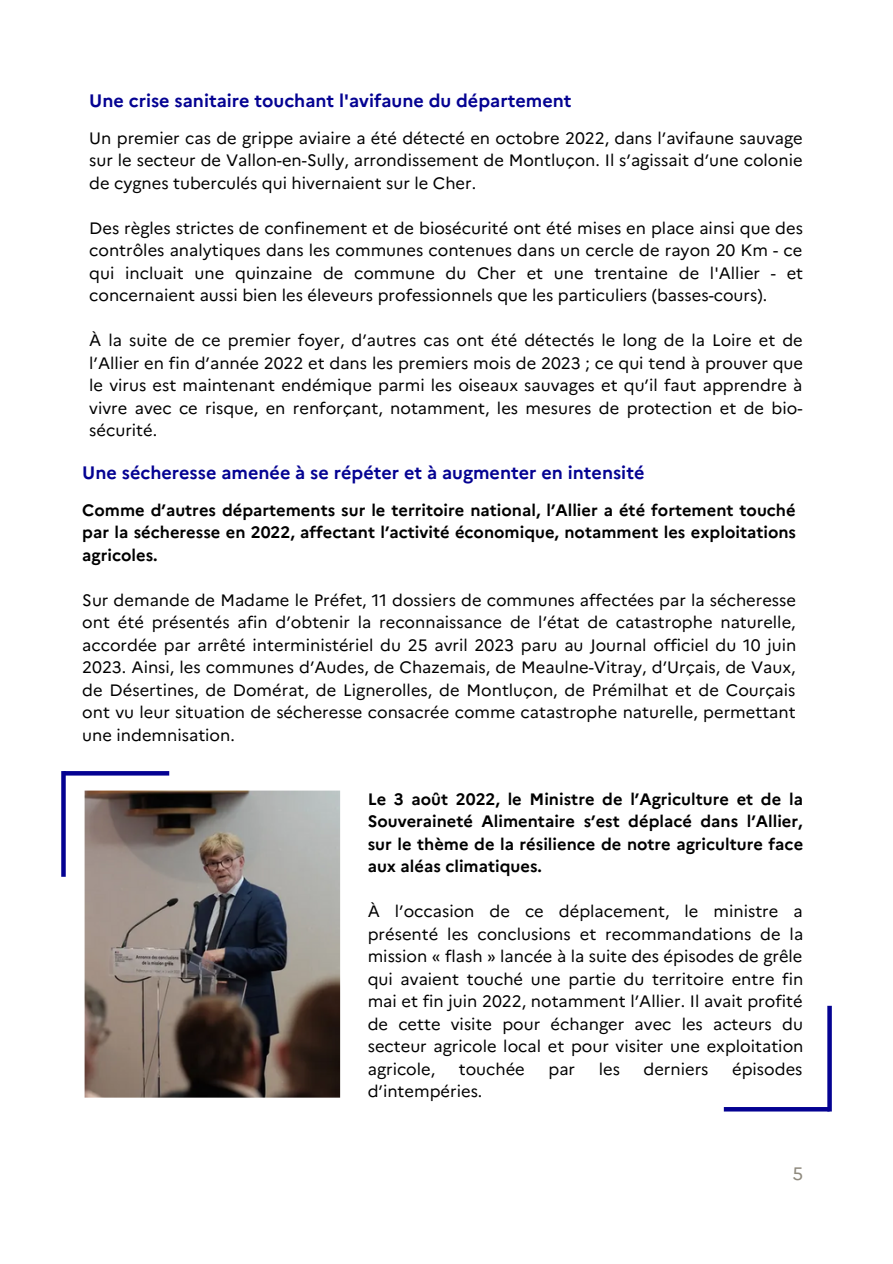
<style>
.page{position:relative;width:893px;height:1264px;background:#fff}
.page>*{position:absolute;margin:0;border:0;box-sizing:border-box;transform-origin:0 0}
.t1{font:700 18px "Marianne";color:#040292}
.t2{font:18px "Marianne";color:#8f8a7e}
.t3{font:16.5px/22.5px "Marianne";color:#000;text-align:justify}
.t4{font:700 16.5px/22.5px "Marianne";color:#000;text-align:justify}
</style>
<div class="page">
<svg style="left:84px;top:790px;width:257px;height:308px;background:#756c67"></svg>
<div style="left:723px;top:1106px;width:106px;height:5px;background:#040292"></div>
<svg style="left:827px;top:1005px;width:4px;height:106px"></svg>
<svg style="left:66px;top:771px;width:103px;height:4px"></svg>
<div style="left:61px;top:771px;width:5px;height:105px;background:#040292"></div>
<p class="t1" style="left:89px;top:86px;width:483px">Une crise sanitaire touchant l'avifaune du département</p>
<p class="t3" style="left:89px;top:125px;width:715px">Un premier cas de grippe aviaire a été détecté en octobre 2022, dans l’avifaune sauvage sur le secteur de Vallon-en-Sully, arrondissement de Montluçon. Il s’agissait d’une colonie de cygnes tuberculés qui hivernaient sur le Cher.</p>
<p class="t3" style="left:89px;top:215px;width:715px">Des règles strictes de confinement et de biosécurité ont été mises en place ainsi que des contrôles analytiques dans les communes contenues dans un cercle de rayon 20 Km - ce qui incluait une quinzaine de commune du Cher et une trentaine de l'Allier - et concernaient aussi bien les éleveurs professionnels que les particuliers (basses-cours).</p>
<p class="t3" style="left:89px;top:327px;width:715px">À la suite de ce premier foyer, d’autres cas ont été détectés le long de la Loire et de l’Allier en fin d’année 2022 et dans les premiers mois de 2023 ; ce qui tend à prouver que le virus est maintenant endémique parmi les oiseaux sauvages et qu’il faut apprendre à vivre avec ce risque, en renforçant, notamment, les mesures de protection et de bio&shy;sécurité.</p>
<p class="t1" style="left:82px;top:458px;width:563px">Une sécheresse amenée à se répéter et à augmenter en intensité</p>
<p class="t4" style="left:82px;top:497px;width:715px">Comme d’autres départements sur le territoire national, l’Allier a été fortement touché par la sécheresse en 2022, affectant l’activité économique, notamment les exploitations agricoles.</p>
<p class="t3" style="left:82px;top:587px;width:715px">Sur demande de Madame le Préfet, 11 dossiers de communes affectées par la sécheresse ont été présentés afin d’obtenir la reconnaissance de l’état de catastrophe naturelle, accordée par arrêté interministériel du 25 avril 2023 paru au Journal officiel du 10 juin 2023. Ainsi, les communes d’Audes, de Chazemais, de Meaulne-Vitray, d’Urçais, de Vaux, de Désertines, de Domérat, de Lignerolles, de Montluçon, de Prémilhat et de Courçais ont vu leur situation de sécheresse consacrée comme catastrophe naturelle, permettant une indemnisation.</p>
<p class="t4" style="left:368px;top:786px;width:437px">Le 3 août 2022, le Ministre de l’Agriculture et de la Souveraineté Alimentaire s’est déplacé dans l’Allier, sur le thème de la résilience de notre agriculture face aux aléas climatiques.</p>
<p class="t3" style="left:368px;top:898px;width:437px">À l’occasion de ce déplacement, le ministre a présenté les conclusions et recommandations de la mission « flash » lancée à la suite des épisodes de grêle qui avaient touché une partie du territoire entre fin mai et fin juin 2022, notamment l’Allier. Il avait profité de cette visite pour échanger avec les acteurs du secteur agricole local et pour visiter une exploitation agricole,</p>
<p class="t3" style="left:459px;top:1056px;width:68px">touchée</p>
<p class="t3" style="left:548px;top:1056px;width:28px">par</p>
<p class="t3" style="left:598px;top:1056px;width:23px">les</p>
<p class="t3" style="left:643px;top:1056px;width:66px">derniers</p>
<p class="t3" style="left:732px;top:1056px;width:72px">épisodes</p>
<p class="t3" style="left:368px;top:1078px;width:116px">d’intempéries.</p>
<p class="t2" style="left:792px;top:1159px;width:12px">5</p>
</div>
